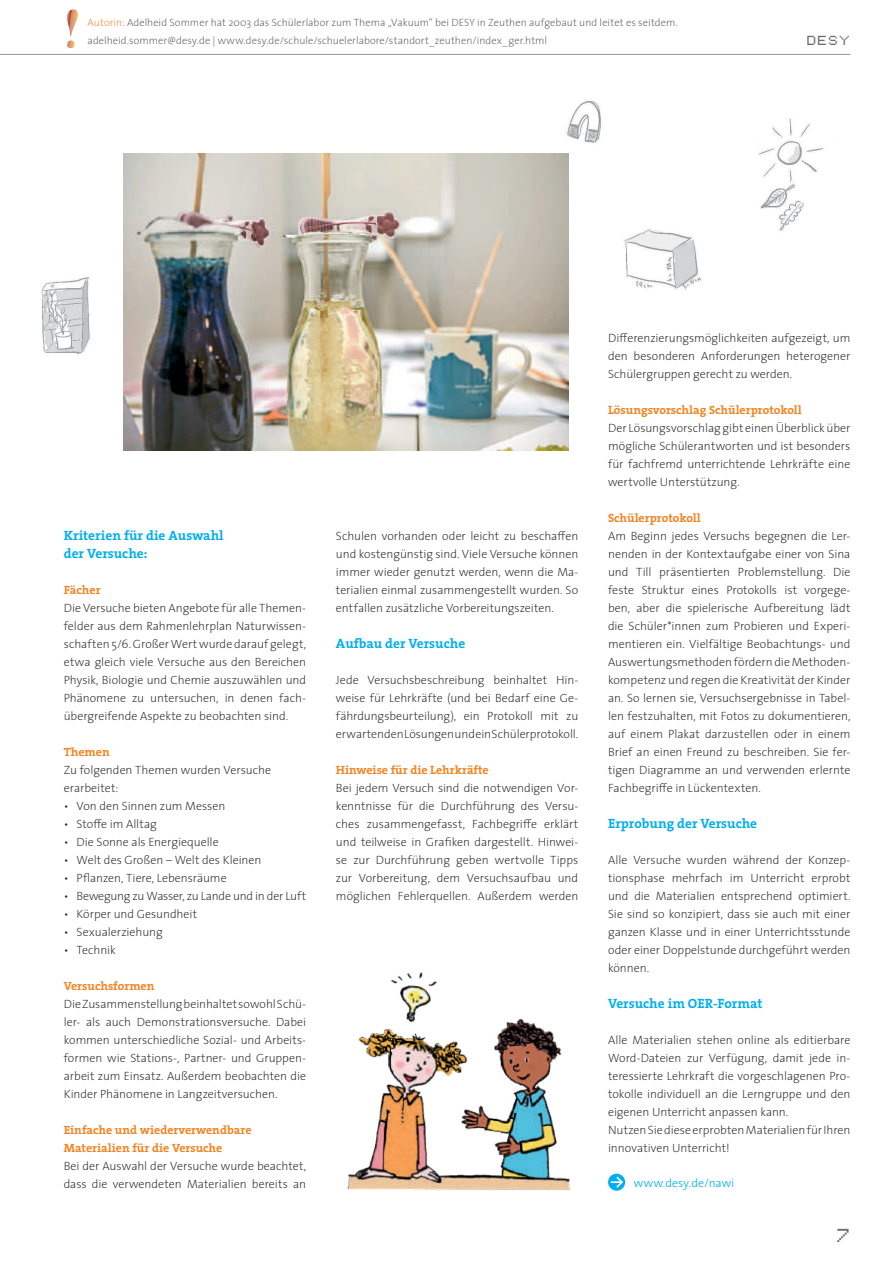
<style>
.page{position:relative;width:893px;height:1263px;background:#fff}
.page>*{position:absolute;margin:0;border:0;box-sizing:border-box;transform-origin:0 0}
.t1{font:15px "Pixel FJ8 pt 1 Normal";color:#6c6d70}
.t2{font:700 13.5px/18px "The Serif";color:#00aeef}
.t3{font:200 12px/18px "The Sans";color:#231f20;text-align:justify}
.t4{font:700 12px/18px "The Serif";color:#f58220}
.t5{font:200 12px "The Sans";letter-spacing:-.02em;color:#231f20}
.t6{font:300 12px "The Sans";letter-spacing:.005em;color:#00aeef}
.t7{font:200 10.5px/18px "The Sans";letter-spacing:.005em;color:#57585a}
.t8{font:10.5px "Pixel FJ8 pt 1 Normal";color:#6c6d70}
.s1{color:#f58220}
</style>
<div class="page">
<img style="left:566px;top:100px;width:35px;height:54px">
<hr style="left:0;top:54px;width:850px;height:1px;background:#939598">
<img style="left:123px;top:153px;width:445px;height:297px">
<img style="left:347px;top:972px;width:223px;height:218px">
<svg style="left:66px;top:9px;width:12px;height:40px"></svg>
<svg style="left:608px;top:1173px;width:17px;height:18px"></svg>
<svg style="left:611px;top:1175px;width:13px;height:14px"></svg>
<img style="left:41px;top:276px;width:50px;height:79px">
<img style="left:623px;top:229px;width:79px;height:61px">
<img style="left:758px;top:118px;width:66px;height:113px">
<p class="t7" style="left:88px;top:14px;width:592px"><span class="s1">Autorin:</span> Adelheid Sommer hat 2003 das Schülerlabor zum Thema „Vakuum“ bei DESY in Zeuthen aufgebaut und leitet es seitdem. adelheid.sommer@desy.de | www.desy.de/schule/schuelerlabore/standort_zeuthen/index_ger.html</p>
<p class="t8" style="left:807px;top:32px;width:45px">DESY</p>
<p class="t2" style="left:64px;top:526px;width:161px">Kriterien für die Auswahl der Versuche:</p>
<p class="t4" style="left:64px;top:581px;width:38px">Fächer</p>
<p class="t3" style="left:64px;top:599px;width:244px">Die Versuche bieten Angebote für alle Themen&shy;felder aus dem Rahmenlehrplan Naturwissen&shy;schaften 5/6. Großer Wert wurde darauf gelegt, etwa gleich viele Versuche aus den Bereichen Physik, Biologie und Chemie auszuwählen und Phänomene zu untersuchen, in denen fach&shy;übergreifende Aspekte zu beobachten sind.</p>
<p class="t4" style="left:64px;top:743px;width:47px">Themen</p>
<p class="t3" style="left:64px;top:761px;width:209px">Zu folgenden Themen wurden Versuche erarbeitet:</p>
<p class="t3" style="left:64px;top:797px;width:163px">• Von den Sinnen zum Messen</p>
<p class="t3" style="left:64px;top:815px;width:95px">• Stoffe im Alltag</p>
<p class="t3" style="left:64px;top:833px;width:156px">• Die Sonne als Energiequelle</p>
<p class="t3" style="left:64px;top:851px;width:199px">• Welt des Großen – Welt des Kleinen</p>
<p class="t3" style="left:64px;top:869px;width:164px">• Pflanzen, Tiere, Lebensräume</p>
<p class="t5" style="left:64px;top:889px;width:244px">• Bewegung zu Wasser, zu Lande und in der Luft</p>
<p class="t3" style="left:64px;top:905px;width:135px">• Körper und Gesundheit</p>
<p class="t3" style="left:64px;top:923px;width:100px">• Sexualerziehung</p>
<p class="t3" style="left:64px;top:941px;width:53px">• Technik</p>
<p class="t4" style="left:64px;top:977px;width:92px">Versuchsformen</p>
<p class="t3" style="left:64px;top:995px;width:244px">Die Zusammenstellung beinhaltet sowohl Schü&shy;ler- als auch Demonstrationsversuche. Dabei kommen unterschiedliche Sozial- und Arbeits&shy;formen wie Stations-, Partner- und Gruppen&shy;arbeit zum Einsatz. Außerdem beobachten die Kinder Phänomene in Langzeitversuchen.</p>
<p class="t4" style="left:64px;top:1121px;width:189px">Einfache und wiederverwendbare<br>Materialien für die Versuche</p>
<p class="t3" style="left:64px;top:1157px;width:244px">Bei der Auswahl der Versuche wurde beachtet, dass die verwendeten Materialien bereits an</p>
<p class="t3" style="left:336px;top:527px;width:244px">Schulen vorhanden oder leicht zu beschaffen und kostengünstig sind. Viele Versuche können immer wieder genutzt werden, wenn die Ma&shy;terialien einmal zusammengestellt wurden. So entfallen zusätzliche Vorbereitungszeiten.</p>
<p class="t2" style="left:336px;top:634px;width:131px">Aufbau der Versuche</p>
<p class="t3" style="left:336px;top:671px;width:244px">Jede Versuchsbeschreibung beinhaltet Hin&shy;weise für Lehrkräfte (und bei Bedarf eine Ge&shy;fährdungsbeurteilung), ein Protokoll mit zu erwartenden Lösungen und ein Schülerprotokoll.</p>
<p class="t4" style="left:336px;top:761px;width:154px">Hinweise für die Lehrkräfte</p>
<p class="t3" style="left:336px;top:779px;width:244px">Bei jedem Versuch sind die notwendigen Vor&shy;kenntnisse für die Durchführung des Versu&shy;ches zusammengefasst, Fachbegriffe erklärt und teilweise in Grafiken dargestellt. Hinwei&shy;se zur Durchführung geben wertvolle Tipps zur Vorbereitung, dem Versuchsaufbau und möglichen Fehlerquellen. Außerdem werden</p>
<p class="t3" style="left:608px;top:329px;width:244px">Differenzierungsmöglichkeiten aufgezeigt, um den besonderen Anforderungen heterogener Schülergruppen gerecht zu werden.</p>
<p class="t4" style="left:608px;top:401px;width:195px">Lösungsvorschlag Schülerprotokoll</p>
<p class="t3" style="left:608px;top:419px;width:244px">Der Lösungsvorschlag gibt einen Überblick über mögliche Schülerantworten und ist besonders für fachfremd unterrichtende Lehrkräfte eine wertvolle Unterstützung.</p>
<p class="t4" style="left:608px;top:509px;width:94px">Schülerprotokoll</p>
<p class="t3" style="left:608px;top:527px;width:244px">Am Beginn jedes Versuchs begegnen die Ler&shy;nenden in der Kontextaufgabe einer von Sina und Till präsentierten Problemstellung. Die feste Struktur eines Protokolls ist vorgege&shy;ben, aber die spielerische Aufbereitung lädt die Schüler*innen zum Probieren und Experi&shy;mentieren ein. Vielfältige Beobachtungs- und Auswertungsmethoden fördern die Methoden&shy;kompetenz und regen die Kreativität der Kinder an. So lernen sie, Versuchsergebnisse in Tabel&shy;len festzuhalten, mit Fotos zu dokumentieren, auf einem Plakat darzustellen oder in einem Brief an einen Freund zu beschreiben. Sie fer&shy;tigen Diagramme an und verwenden erlernte Fachbegriffe in Lückentexten.</p>
<p class="t2" style="left:608px;top:814px;width:151px">Erprobung der Versuche</p>
<p class="t3" style="left:608px;top:851px;width:244px">Alle Versuche wurden während der Konzep&shy;tionsphase mehrfach im Unterricht erprobt und die Materialien entsprechend optimiert.<br>Sie sind so konzipiert, dass sie auch mit einer ganzen Klasse und in einer Unterrichtsstunde oder einer Doppelstunde durchgeführt werden können.</p>
<p class="t2" style="left:608px;top:994px;width:156px">Versuche im OER-Format</p>
<p class="t3" style="left:608px;top:1031px;width:244px;text-align:left">Alle Materialien stehen online als editierbare Word-Dateien zur Verfügung, damit jede in&shy;teressierte Lehrkraft die vorgeschlagenen Pro&shy;tokolle individuell an die Lerngruppe und den eigenen Unterricht anpassen kann.<br>Nutzen Sie diese erprobten Materialien für Ihren innovativen Unterricht!</p>
<p class="t6" style="left:634px;top:1173px;width:102px">www.desy.de/nawi</p>
<p class="t1" style="left:837px;top:1223px;width:15px">7</p>
</div>
